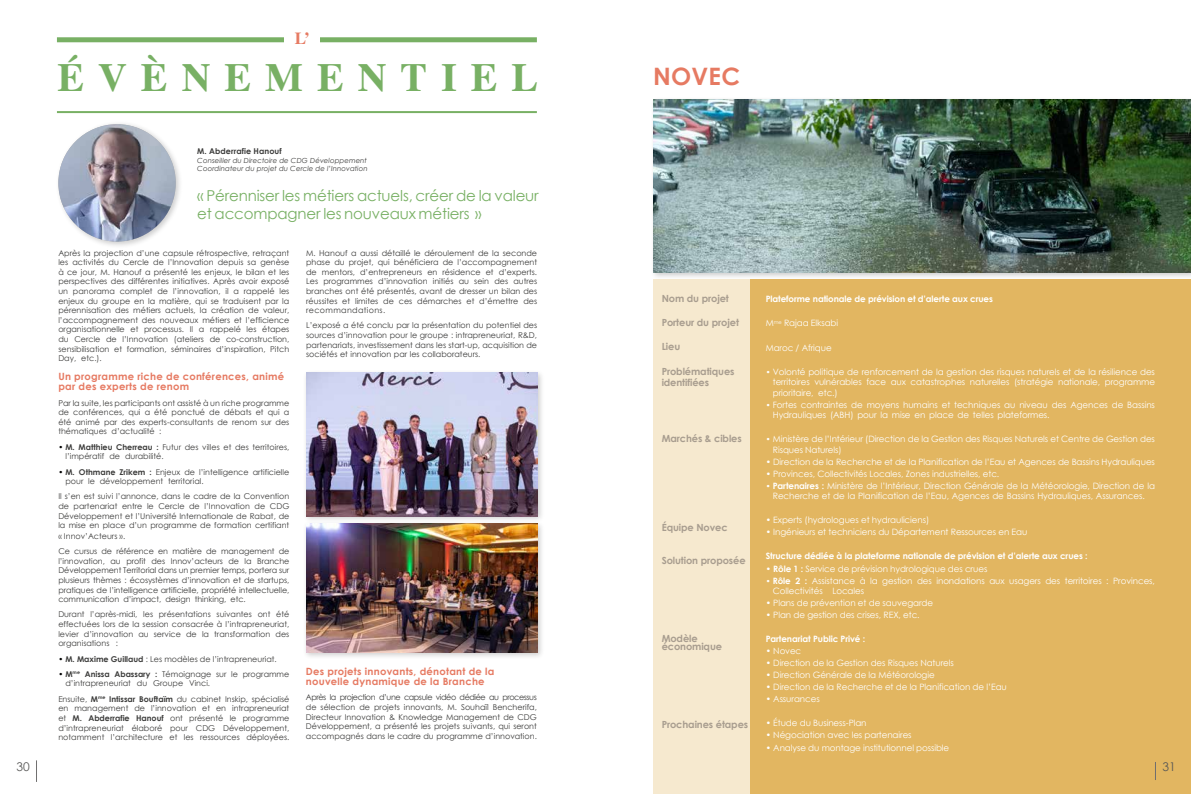
<style>
.page{position:relative;width:1191px;height:794px;background:#fff}
.page>*{position:absolute;margin:0;border:0;box-sizing:border-box;transform-origin:0 0}
.t1{font:700 40px "Times";letter-spacing:.35em;color:#78b064}
.t2{font:700 24px "Century Gothic";letter-spacing:.01em;color:#e67a62}
.t3{font:700 17px "Times";color:#e67a62}
.t4{font:15px/18px "Century Gothic";letter-spacing:-.01em;color:#78b064}
.t5{font:12px "Century Gothic";color:#575756}
.t6{font:700 10px/10px "Century Gothic";letter-spacing:.025em;color:#e67a62}
.t7{font:700 9.8px/11.8px "Century Gothic";letter-spacing:-.01em;color:#a89d8f}
.t8{font:8.7px/10.5px "Century Gothic";letter-spacing:-.01em;color:#fff}
.t9{font:700 8.7px "Century Gothic";letter-spacing:-.01em;color:#fff}
.t10{font:8px/9.6px "Century Gothic";color:#3c3c3b;text-align:justify}
.t11{font:700 8px "Century Gothic";letter-spacing:.01em;color:#3c3c3b}
.t12{font:italic 7px/8.4px "Century Gothic";letter-spacing:.01em;color:#3c3c3b}
.s1{color:#000}
.s2{font-weight:700}
.s3{font-size:8px}
</style>
<div class="page">
<svg style="left:36px;top:760px;width:1px;height:22px"></svg>
<div style="left:55px;top:121px;width:128px;height:128px;background:#000;opacity:.2"></div>
<img style="left:58px;top:124px;width:118px;height:117px;border-radius:59px">
<div style="left:57px;top:37px;width:480px;height:5px;background:#78b064"></div>
<div style="left:284px;top:31px;width:35px;height:18px;background:#fff"></div>
<hr style="left:57px;top:111px;width:480px;height:2px;background:#78b064">
<div style="left:303px;top:369px;width:241px;height:154px;background:#000;opacity:.2"></div>
<img style="left:306px;top:373px;width:231px;height:143px">
<div style="left:303px;top:520px;width:241px;height:140px;background:#000;opacity:.2"></div>
<img style="left:306px;top:523px;width:231px;height:129px">
<div style="left:751px;top:279px;width:440px;height:515px;background:#e2b661"></div>
<div style="left:653px;top:279px;width:98px;height:515px;background:#f6e9cf"></div>
<svg style="left:1155px;top:762px;width:1px;height:18px"></svg>
<div style="left:650px;top:96px;width:541px;height:184px;background:#000;opacity:.2"></div>
<img style="left:653px;top:100px;width:538px;height:173px">
<h3 class="t5" style="left:16px;top:758px;width:15px">30</h3>
<h3 class="t3" style="left:295px;top:22px;width:17px">L’</h3>
<h1 class="t1" style="left:57px;top:39px;width:482px">ÉVÈNEMENTIEL</h1>
<p class="t11" style="left:197px;top:146px;width:86px">M. Abderrafie Hanouf</p>
<p class="t12" style="left:197px;top:156px;width:172px">Conseiller du Directoire de CDG Développement<br>Coordinateur du projet du Cercle de l’Innovation</p>
<h3 class="t4" style="left:197px;top:186px;width:343px">« Pérenniser les métiers actuels, créer de la valeur et accompagner les nouveaux métiers »</h3>
<p class="t10" style="left:58px;top:248px;width:232px">Après la projection d’une capsule rétrospective, retraçant les activités du Cercle de l’Innovation depuis sa genèse à ce jour, M. Hanouf a présenté les enjeux, le bilan et les perspectives des différentes initiatives. Après avoir exposé un panorama complet de l’innovation, il a rappelé les enjeux du groupe en la matière, qui se traduisent par la pérennisation des métiers actuels, la création de valeur, l’accompagnement des nouveaux métiers et l’efficience organisationnelle et processus. Il a rappelé les étapes du Cercle de l’Innovation (ateliers de co-construction, sensibilisation et formation, séminaires d’inspiration, Pitch Day, etc.).</p>
<p class="t6" style="left:58px;top:371px;width:227px">Un programme riche de conférences, animé par des experts de renom</p>
<p class="t10" style="left:58px;top:398px;width:232px">Par la suite, les participants ont assisté à un riche programme de conférences, qui a été ponctué de débats et qui a été animé par des experts-consultants de renom sur des thématiques d’actualité :</p>
<p class="t10" style="left:65px;top:442px;width:225px;text-indent:-7px"><span class="s1">•</span> <span class="s2">M. Matthieu Cherreau :</span> Futur des villes et des territoires, l’impératif de durabilité.</p>
<p class="t10" style="left:65px;top:467px;width:225px;text-indent:-7px"><span class="s1">•</span> <span class="s2">M. Othmane Zrikem :</span> Enjeux de l’intelligence artificielle pour le développement territorial.</p>
<p class="t10" style="left:58px;top:491px;width:232px">Il s’en est suivi l’annonce, dans le cadre de la Convention de partenariat entre le Cercle de l’Innovation de CDG Développement et l’Université Internationale de Rabat, de la mise en place d’un programme de formation certifiant</p>
<p class="t10" style="left:58px;top:528px;width:232px;line-height:15.3px">« Innov’Acteurs ».<br>Ce cursus de référence en matière de management de</p>
<p class="t10" style="left:58px;top:556px;width:232px">l’innovation, au profit des Innov’acteurs de la Branche Développement Territorial dans un premier temps, portera sur plusieurs thèmes : écosystèmes d’innovation et de startups, pratiques de l’intelligence artificielle, propriété intellectuelle, communication d’impact, design thinking, etc.</p>
<p class="t10" style="left:58px;top:609px;width:232px">Durant l’après-midi, les présentations suivantes ont été effectuées lors de la session consacrée à l’intrapreneuriat, levier d’innovation au service de la transformation des organisations :</p>
<p class="t10" style="left:58px;top:654px;width:220px"><span class="s1">•</span> <span class="s2">M. Maxime Guillaud</span> : Les modèles de l’intrapreneuriat.</p>
<p class="t10" style="left:65px;top:669px;width:225px;text-indent:-7px"><span class="s1">•</span> <span class="s2">M</span><sup>me</sup> <span class="s2">Anissa Abassary :</span> Témoignage sur le programme d’intrapreneuriat du Groupe Vinci.</p>
<p class="t10" style="left:58px;top:694px;width:232px">Ensuite, <span class="s2">M</span><sup>me</sup> <span class="s2">Intissar Bouftaïm</span> du cabinet Inskip, spécialisé en management de l’innovation et en intrapreneuriat et <span class="s2">M. Abderrafie Hanouf</span> ont présenté le programme d’intrapreneuriat élaboré pour CDG Développement, notamment l’architecture et les ressources déployées.</p>
<p class="t10" style="left:306px;top:248px;width:232px">M. Hanouf a aussi détaillé le déroulement de la seconde phase du projet, qui bénéficiera de l’accompagnement de mentors, d’entrepreneurs en résidence et d’experts.<br>Les programmes d’innovation initiés au sein des autres branches ont été présentés, avant de dresser un bilan des réussites et limites de ces démarches et d’émettre des recommandations.</p>
<p class="t10" style="left:306px;top:321px;width:232px">L’exposé a été conclu par la présentation du potentiel des sources d’innovation pour le groupe : intrapreneuriat, R&amp;D, partenariats, investissement dans les start-up, acquisition de sociétés et innovation par les collaborateurs.</p>
<p class="t6" style="left:306px;top:666px;width:190px">Des projets innovants, dénotant de la nouvelle dynamique de la Branche</p>
<p class="t10" style="left:306px;top:692px;width:232px">Après la projection d’une capsule vidéo dédiée au processus de sélection de projets innovants, M. Souhaïl Bencherifa, Directeur Innovation &amp; Knowledge Management de CDG Développement, a présenté les projets suivants, qui seront accompagnés dans le cadre du programme d’innovation.</p>
<h2 class="t2" style="left:653px;top:62px;width:88px">NOVEC</h2>
<p class="t7" style="left:661px;top:292px;width:69px">Nom du projet</p>
<p class="t7" style="left:661px;top:317px;width:79px">Porteur du projet</p>
<p class="t7" style="left:661px;top:341px;width:20px">Lieu</p>
<p class="t7" style="left:661px;top:365px;width:74px">Problématiques identifiées</p>
<p class="t7" style="left:661px;top:432px;width:82px">Marchés &amp; cibles</p>
<p class="t7" style="left:661px;top:521px;width:67px">Équipe Novec</p>
<p class="t7" style="left:661px;top:554px;width:85px">Solution proposée</p>
<p class="t7" style="left:661px;top:634px;width:62px;line-height:8px">Modèle économique</p>
<p class="t7" style="left:661px;top:718px;width:88px">Prochaines étapes</p>
<p class="t9" style="left:765px;top:294px;width:229px">Plateforme nationale de prévision et d’alerte aux crues</p>
<p class="t8" style="left:765px;top:318px;width:74px">M<sup>me</sup> Rajaa Elksabi</p>
<p class="t8" style="left:765px;top:342px;width:67px">Maroc / Afrique</p>
<p class="t8" style="left:773px;top:366px;width:384px;text-align:justify;text-indent:-7px"><span class="s3">•</span> Volonté politique de renforcement de la gestion des risques naturels et de la résilience des territoires vulnérables face aux catastrophes naturelles (stratégie nationale, programme prioritaire, etc.)</p>
<p class="t8" style="left:773px;top:399px;width:384px;text-indent:-7px"><span class="s3">•</span> Fortes contraintes de moyens humains et techniques au niveau des Agences de Bassins<br>Hydrauliques (ABH) pour la mise en place de telles plateformes.</p>
<p class="t8" style="left:773px;top:434px;width:384px;text-indent:-7px"><span class="s3">•</span> Ministère de l’Intérieur (Direction de la Gestion des Risques Naturels et Centre de Gestion des<br>Risques Naturels)</p>
<p class="t8" style="left:765px;top:456px;width:391px">• Direction de la Recherche et de la Planification de l’Eau et Agences de Bassins Hydrauliques</p>
<p class="t8" style="left:765px;top:468px;width:235px">• Provinces, Collectivités Locales, Zones industrielles, etc.</p>
<p class="t8" style="left:765px;top:480px;width:391px;text-align:center"><span class="s3">•</span> <span class="s2">Partenaires :</span> Ministère de l’Intérieur, Direction Générale de la Météorologie, Direction de la<br>Recherche et de la Planification de l’Eau, Agences de Bassins Hydrauliques, Assurances.</p>
<p class="t8" style="left:765px;top:515px;width:165px">• Experts (hydrologues et hydrauliciens)</p>
<p class="t8" style="left:765px;top:527px;width:263px">• Ingénieurs et techniciens du Département Ressources en Eau</p>
<p class="t9" style="left:765px;top:551px;width:323px">Structure dédiée à la plateforme nationale de prévision et d’alerte aux crues :</p>
<p class="t8" style="left:765px;top:563px;width:223px"><span class="s2">• Rôle 1 :</span> Service de prévision hydrologique des crues</p>
<p class="t8" style="left:773px;top:575px;width:384px;text-indent:-7px"><span class="s3">•</span> <span class="s2">Rôle 2 :</span> Assistance à la gestion des inondations aux usagers des territoires : Provinces,<br>Collectivités Locales</p>
<p class="t8" style="left:765px;top:597px;width:169px">• Plans de prévention et de sauvegarde</p>
<p class="t8" style="left:765px;top:609px;width:155px">• Plan de gestion des crises, REX, etc.</p>
<p class="t9" style="left:765px;top:633px;width:101px">Partenariat Public Privé :</p>
<p class="t8" style="left:765px;top:645px;width:37px">• Novec</p>
<p class="t8" style="left:765px;top:657px;width:190px">• Direction de la Gestion des Risques Naturels</p>
<p class="t8" style="left:765px;top:670px;width:170px">• Direction Générale de la Météorologie</p>
<p class="t8" style="left:765px;top:682px;width:243px">• Direction de la Recherche et de la Planification de l’Eau</p>
<p class="t8" style="left:765px;top:694px;width:55px">• Assurances</p>
<p class="t8" style="left:765px;top:718px;width:102px">• Étude du Business-Plan</p>
<p class="t8" style="left:765px;top:730px;width:147px">• Négociation avec les partenaires</p>
<p class="t8" style="left:765px;top:742px;width:185px">• Analyse du montage institutionnel possible</p>
<h3 class="t5" style="left:1162px;top:758px;width:15px">31</h3>
</div>
